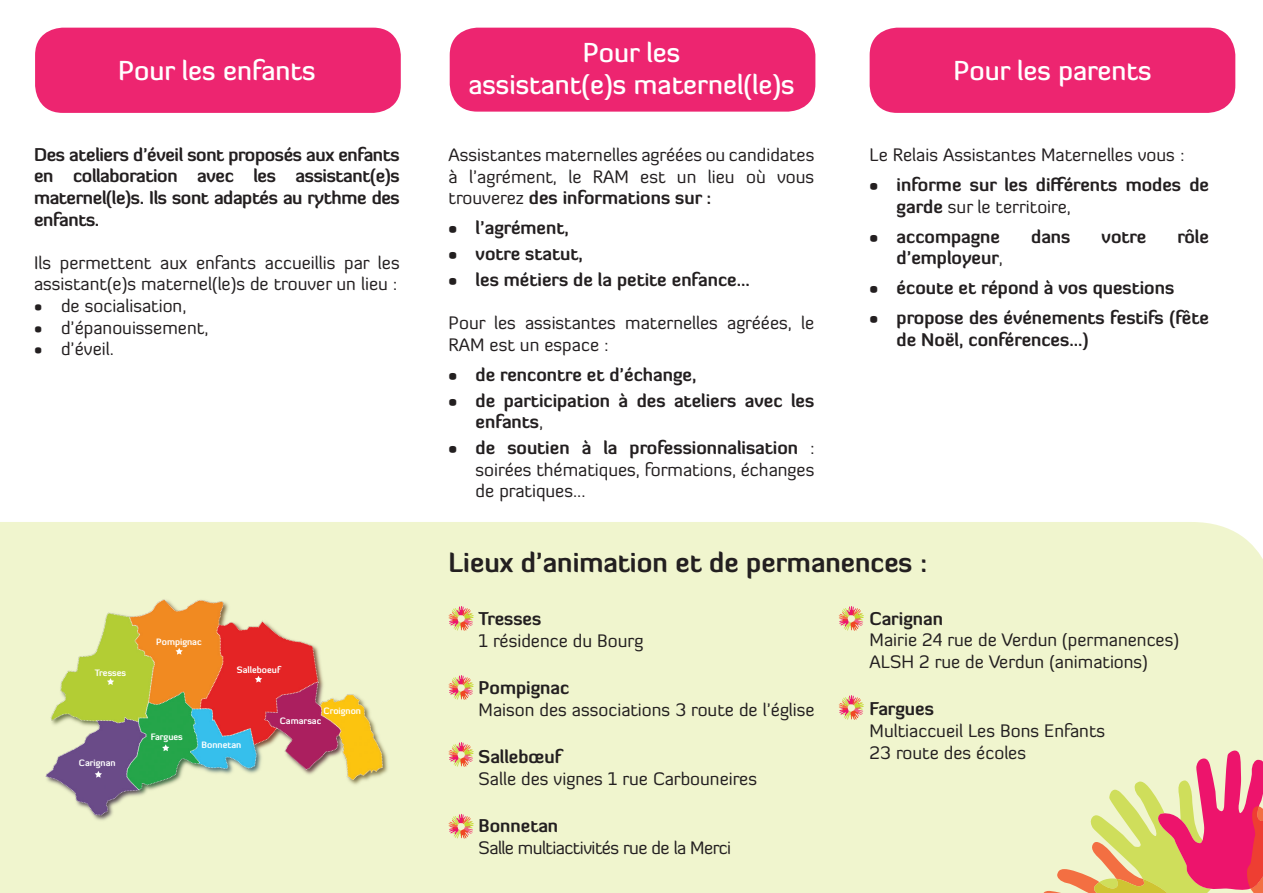
<style>
.page{position:relative;width:1263px;height:893px;background:#fff}
.page>*{position:absolute;margin:0;border:0;box-sizing:border-box;transform-origin:0 0}
.t1{font:500 27px/32.4px "Diavlo";color:#fff;text-align:center}
.t2{font:700 27px "Diavlo";color:#231f20}
.t3{font:18px/21.6px "Diavlo";color:#231f20}
.t4{font:700 18px/21.6px "Diavlo";color:#231f20}
.t5{font:18px "Diavlo";letter-spacing:-.03em;color:#231f20}
.t6{font:700 9px "Diavlo";color:#fff}
.s1{font-weight:700}
.s2{font-weight:400}
</style>
<div class="page">
<div style="left:0;top:522px;width:1263px;height:371px;background:#f0f5ce"></div>
<div style="left:450px;top:28px;width:365px;height:84px;background:#ed2570;border-radius:28px"></div>
<div style="left:35px;top:28px;width:366px;height:85px;background:#ed2570;border-radius:28px"></div>
<div style="left:870px;top:28px;width:365px;height:85px;background:#ed2570;border-radius:28px"></div>
<img style="left:36px;top:593px;width:361px;height:235px">
<svg style="left:95px;top:771px;width:7px;height:7px"></svg>
<svg style="left:162px;top:744px;width:7px;height:7px"></svg>
<svg style="left:255px;top:676px;width:7px;height:6px"></svg>
<svg style="left:176px;top:648px;width:7px;height:7px"></svg>
<svg style="left:107px;top:678px;width:7px;height:7px"></svg>
<svg style="left:448px;top:606px;width:26px;height:25px"></svg>
<svg style="left:448px;top:675px;width:26px;height:25px"></svg>
<svg style="left:448px;top:742px;width:26px;height:25px"></svg>
<svg style="left:838px;top:606px;width:26px;height:25px"></svg>
<svg style="left:838px;top:695px;width:26px;height:25px"></svg>
<svg style="left:448px;top:813px;width:26px;height:26px"></svg>
<svg style="left:1039px;top:746px;width:224px;height:147px;background:#e8b598"></svg>
<h1 class="t1" style="left:468px;top:36px;width:328px">Pour les<br>assistant(e)s maternel(le)s</h1>
<h1 class="t1" style="left:118px;top:54px;width:199px">Pour les enfants</h1>
<h1 class="t1" style="left:953px;top:54px;width:200px">Pour les parents</h1>
<p class="t4" style="left:34px;top:143px;width:367px;text-align:justify">Des ateliers d’éveil sont proposés aux enfants en collaboration avec les assistant(e)s maternel(le)s. Ils sont adaptés au rythme des enfants.</p>
<p class="t3" style="left:34px;top:251px;width:367px">Ils permettent aux enfants accueillis par les assistant(e)s maternel(le)s de trouver un lieu :</p>
<p class="t3" style="left:34px;top:295px;width:154px">• de socialisation,</p>
<p class="t3" style="left:34px;top:316px;width:176px">• d’épanouissement,</p>
<p class="t3" style="left:34px;top:338px;width:81px">• d’éveil.</p>
<p class="t6" style="left:95px;top:667px;width:33px">Tresses</p>
<p class="t6" style="left:79px;top:757px;width:38px">Carignan</p>
<p class="t6" style="left:156px;top:635px;width:47px">Pompignac</p>
<p class="t6" style="left:237px;top:664px;width:45px">Salleboeuf</p>
<p class="t6" style="left:324px;top:705px;width:39px">Croignon</p>
<p class="t6" style="left:280px;top:715px;width:43px">Camarsac</p>
<p class="t6" style="left:151px;top:731px;width:34px">Fargues</p>
<p class="t6" style="left:202px;top:739px;width:41px">Bonnetan</p>
<p class="t3" style="left:449px;top:144px;width:367px;text-align:justify">Assistantes maternelles agréées ou candidates à l’agrément, le RAM est un lieu où vous trouverez <span class="s1">des informations sur :</span></p>
<p class="t4" style="left:449px;top:217px;width:122px">• l’agrément,</p>
<p class="t4" style="left:449px;top:243px;width:136px">• votre statut,</p>
<p class="t4" style="left:449px;top:268px;width:303px">• les métiers de la petite enfance...</p>
<p class="t3" style="left:449px;top:312px;width:367px">Pour les assistantes maternelles agréées, le<br>RAM est un espace :</p>
<p class="t4" style="left:449px;top:363px;width:249px">• de rencontre et d’échange,</p>
<p class="t4" style="left:476px;top:389px;width:340px;text-indent:-27px">• de participation à des ateliers avec les enfants<span class="s2">,</span></p>
<p class="t3" style="left:476px;top:437px;width:340px;text-align:justify;text-indent:-27px"><span class="s1">• de soutien à la professionnalisation</span> : soirées thématiques, formations, échanges de pratiques...</p>
<p class="t3" style="left:870px;top:144px;width:316px">Le Relais Assistantes Maternelles vous :</p>
<p class="t4" style="left:897px;top:173px;width:314px;text-indent:-27px">• informe sur les différents modes de garde <span class="s2">sur le territoire,</span></p>
<p class="t4" style="left:870px;top:225px;width:132px">• accompagne</p>
<p class="t4" style="left:1031px;top:225px;width:41px">dans</p>
<p class="t4" style="left:1101px;top:225px;width:46px">votre</p>
<p class="t4" style="left:1177px;top:225px;width:33px">rôle</p>
<p class="t4" style="left:897px;top:247px;width:108px">d’employeur<span class="s2">,</span></p>
<p class="t4" style="left:870px;top:277px;width:306px">• écoute et répond à vos questions</p>
<p class="t4" style="left:897px;top:307px;width:314px;text-indent:-27px">• propose des événements festifs (fête de Noël, conférences...)</p>
<h1 class="t2" style="left:449px;top:545px;width:479px">Lieux d’animation et de permanences :</h1>
<p class="t4" style="left:479px;top:608px;width:64px">Tresses</p>
<p class="t3" style="left:479px;top:629px;width:166px">1 résidence du Bourg</p>
<p class="t4" style="left:479px;top:677px;width:92px">Pompignac</p>
<p class="t3" style="left:479px;top:698px;width:338px">Maison des associations 3 route de l’église</p>
<p class="t4" style="left:479px;top:746px;width:84px">Sallebœuf</p>
<p class="t3" style="left:479px;top:767px;width:280px">Salle des vignes 1 rue Carbouneires</p>
<p class="t4" style="left:479px;top:815px;width:81px">Bonnetan</p>
<p class="t5" style="left:479px;top:836px;width:254px">Salle multiactivités rue de la Merci</p>
<p class="t4" style="left:870px;top:607px;width:75px">Carignan</p>
<p class="t3" style="left:870px;top:629px;width:311px">Mairie 24 rue de Verdun (permanences)<br>ALSH 2 rue de Verdun (animations)</p>
<p class="t4" style="left:870px;top:698px;width:66px">Fargues</p>
<p class="t3" style="left:870px;top:720px;width:237px">Multiaccueil Les Bons Enfants<br>23 route des écoles</p>
</div>
